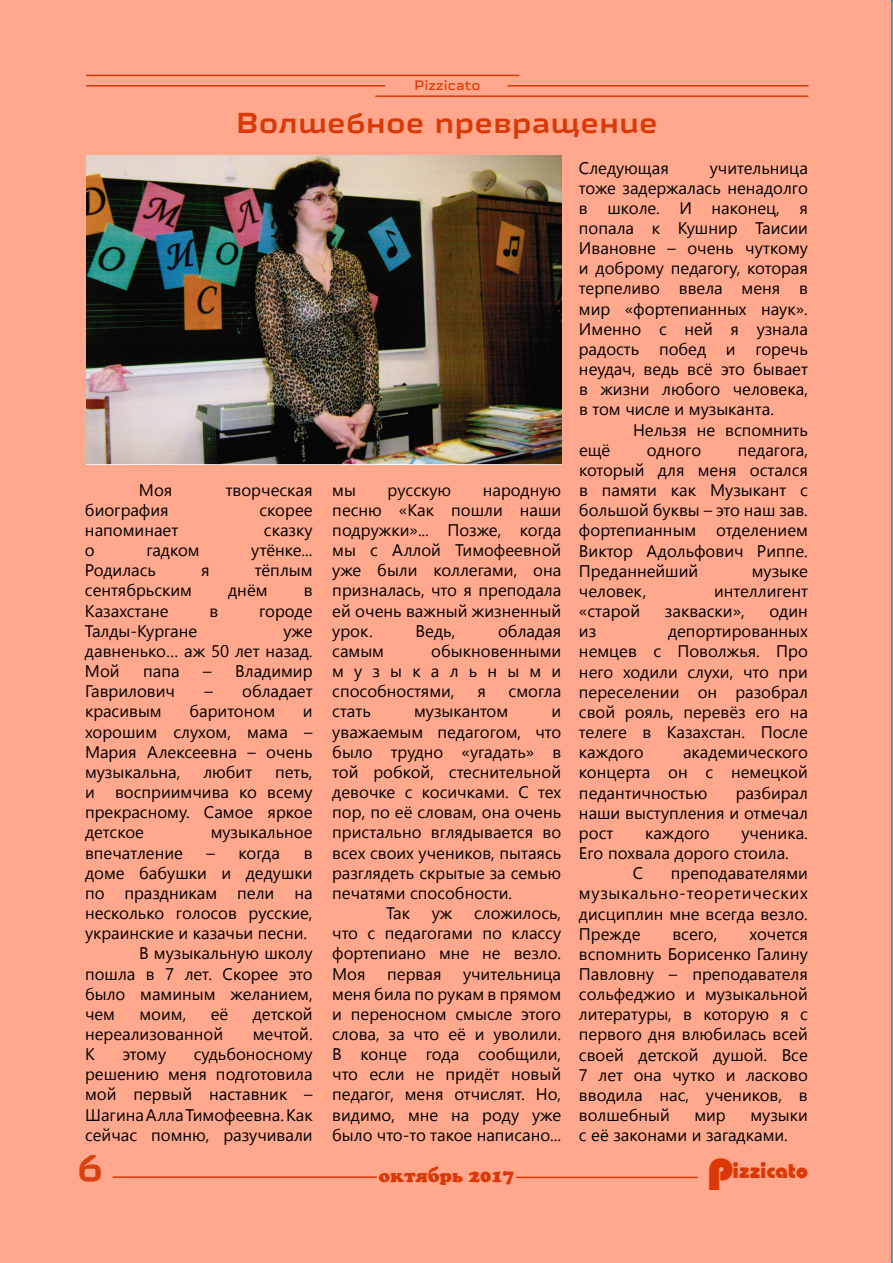
<style>
.page{position:relative;width:893px;height:1263px;background:#ffa88d}
.page>*{position:absolute;margin:0;border:0;box-sizing:border-box;transform-origin:0 0}
.t1{font:500 36px "Russian Rail G Pro";color:#dc4010}
.t2{font:500 28.5px "Russian Rail G Pro";color:#db3806}
.t3{font:21px "Bahamas Heavy";color:#db3806}
.t4{font:18px "AG Crown Style";color:#db3806}
.t5{font:16.8px/20.1px "Segoe UI";color:#000;text-align:justify}
.t6{font:13.5px "Russian Rail G Pro";color:#db3806}
.s1{font-size:45px}
</style>
<div class="page">
<hr style="left:113px;top:1176px;width:264px;height:2px;background:#db3806">
<hr style="left:516px;top:1177px;width:182px;height:1px;background:#db3806">
<hr style="left:86px;top:85px;width:299px;height:2px;background:#db3806">
<hr style="left:375px;top:95px;width:433px;height:2px;background:#db3806">
<hr style="left:507px;top:85px;width:301px;height:2px;background:#db3806">
<hr style="left:86px;top:75px;width:433px;height:1px;background:#db3806">
<svg style="left:891px;top:0;width:2px;height:1263px;background:#3ea0cd"></svg>
<img style="left:86px;top:156px;width:475px;height:308px">
<p class="t6" style="left:414px;top:77px;width:68px">Pizzicato</p>
<h2 class="t2" style="left:236px;top:105px;width:424px">Волшебное превращение</h2>
<p class="t5" style="left:139px;top:479px;width:35px">Моя</p>
<p class="t5" style="left:226px;top:479px;width:88px">творческая</p>
<p class="t5" style="left:85px;top:499px;width:85px">биография</p>
<p class="t5" style="left:260px;top:499px;width:55px">скорее</p>
<p class="t5" style="left:85px;top:520px;width:95px">напоминает</p>
<p class="t5" style="left:264px;top:520px;width:50px">сказку</p>
<p class="t5" style="left:85px;top:540px;width:11px">о</p>
<p class="t5" style="left:146px;top:540px;width:55px">гадком</p>
<p class="t5" style="left:251px;top:540px;width:63px">утёнке...</p>
<p class="t5" style="left:85px;top:560px;width:72px">Родилась</p>
<p class="t5" style="left:201px;top:560px;width:10px">я</p>
<p class="t5" style="left:255px;top:560px;width:59px">тёплым</p>
<p class="t5" style="left:85px;top:580px;width:109px">сентябрьским</p>
<p class="t5" style="left:228px;top:580px;width:41px">днём</p>
<p class="t5" style="left:304px;top:580px;width:10px">в</p>
<p class="t5" style="left:85px;top:600px;width:85px">Казахстане</p>
<p class="t5" style="left:209px;top:600px;width:10px">в</p>
<p class="t5" style="left:259px;top:600px;width:55px">городе</p>
<p class="t5" style="left:85px;top:620px;width:114px">Талды-Кургане</p>
<p class="t5" style="left:85px;top:620px;width:229px;text-indent:198px">уже давненько… аж 50 лет назад.<br>Мой</p>
<p class="t5" style="left:143px;top:661px;width:38px">папа</p>
<p class="t5" style="left:203px;top:661px;width:111px">– Владимир</p>
<p class="t5" style="left:85px;top:681px;width:92px">Гаврилович</p>
<p class="t5" style="left:204px;top:681px;width:110px">– обладает</p>
<p class="t5" style="left:85px;top:701px;width:78px">красивым</p>
<p class="t5" style="left:189px;top:701px;width:87px">баритоном</p>
<p class="t5" style="left:85px;top:701px;width:229px;text-indent:218px">и хорошим слухом, мама – Мария Алексеевна – очень музыкальна,</p>
<p class="t5" style="left:203px;top:761px;width:50px">любит</p>
<p class="t5" style="left:85px;top:761px;width:229px;text-indent:190px">петь, и восприимчива ко всему прекрасному. Самое яркое детское</p>
<p class="t5" style="left:211px;top:822px;width:103px">музыкальное</p>
<p class="t5" style="left:85px;top:842px;width:99px">впечатление</p>
<p class="t5" style="left:207px;top:842px;width:75px">– когда</p>
<p class="t5" style="left:304px;top:842px;width:10px">в</p>
<p class="t5" style="left:85px;top:862px;width:229px">доме бабушки и дедушки</p>
<p class="t5" style="left:85px;top:882px;width:229px">по праздникам пели на</p>
<p class="t5" style="left:85px;top:903px;width:229px">несколько голосов русские,</p>
<p class="t5" style="left:85px;top:923px;width:224px">украинские и казачьи песни.</p>
<p class="t5" style="left:139px;top:943px;width:175px">В музыкальную школу</p>
<p class="t5" style="left:85px;top:963px;width:229px">пошла в 7 лет. Скорее это</p>
<p class="t5" style="left:85px;top:983px;width:229px">было маминым желанием,</p>
<p class="t5" style="left:85px;top:1003px;width:32px">чем</p>
<p class="t5" style="left:139px;top:1003px;width:48px">моим,</p>
<p class="t5" style="left:211px;top:1003px;width:19px">её</p>
<p class="t5" style="left:253px;top:1003px;width:61px">детской</p>
<p class="t5" style="left:85px;top:1024px;width:140px">нереализованной</p>
<p class="t5" style="left:253px;top:1024px;width:61px">мечтой.</p>
<p class="t5" style="left:85px;top:1044px;width:11px">К</p>
<p class="t5" style="left:122px;top:1044px;width:45px">этому</p>
<p class="t5" style="left:85px;top:1044px;width:229px;text-indent:109px">судьбоносному решению меня подготовила мой первый наставник – ШагинаАллаТимофеевна.Как сейчас помню, разучивали</p>
<p class="t5" style="left:332px;top:479px;width:230px;text-indent:151px">народную песню «Как пошли наши подружки»... Позже, когда мы с Аллой Тимофеевной уже были коллегами, она призналась, что я преподала ей очень важный жизненный урок.</p>
<p class="t5" style="left:332px;top:479px;width:25px">мы</p>
<p class="t5" style="left:388px;top:479px;width:65px">русскую</p>
<p class="t5" style="left:416px;top:620px;width:41px">Ведь,</p>
<p class="t5" style="left:498px;top:620px;width:65px">обладая</p>
<p class="t5" style="left:332px;top:640px;width:230px;text-indent:99px">обыкновенными музыкальными способностями,</p>
<p class="t5" style="left:332px;top:640px;width:53px">самым</p>
<p class="t5" style="left:477px;top:681px;width:10px">я</p>
<p class="t5" style="left:509px;top:681px;width:54px">смогла</p>
<p class="t5" style="left:332px;top:701px;width:40px">стать</p>
<p class="t5" style="left:414px;top:701px;width:96px">музыкантом</p>
<p class="t5" style="left:551px;top:701px;width:11px">и</p>
<p class="t5" style="left:332px;top:721px;width:230px">уважаемым педагогом, что</p>
<p class="t5" style="left:332px;top:741px;width:230px">было трудно «угадать» в</p>
<p class="t5" style="left:332px;top:761px;width:230px">той робкой, стеснительной</p>
<p class="t5" style="left:332px;top:782px;width:230px">девочке с косичками. С тех</p>
<p class="t5" style="left:332px;top:802px;width:230px">пор, по её словам, она очень</p>
<p class="t5" style="left:332px;top:822px;width:230px">пристально вглядывается во</p>
<p class="t5" style="left:332px;top:842px;width:230px">всех своих учеников, пытаясь</p>
<p class="t5" style="left:332px;top:862px;width:230px">разглядеть скрытые за семью</p>
<p class="t5" style="left:332px;top:882px;width:182px">печатями способности.</p>
<p class="t5" style="left:386px;top:903px;width:25px">Так</p>
<p class="t5" style="left:432px;top:903px;width:22px">уж</p>
<p class="t5" style="left:332px;top:903px;width:230px;text-indent:142px">сложилось, что с педагогами по классу фортепиано мне не везло.<br>Моя</p>
<p class="t5" style="left:332px;top:963px;width:230px;text-indent:131px">учительница меня била по рукам в прямом и переносном смысле этого слова, за что её и уволили.<br>В конце года сообщили, что если не придёт новый педагог, меня отчислят. Но, видимо, мне на роду уже было что-то такое написано...</p>
<p class="t5" style="left:387px;top:963px;width:56px">первая</p>
<p class="t5" style="left:579px;top:157px;width:91px">Следующая</p>
<p class="t5" style="left:579px;top:157px;width:231px;text-indent:131px">учительница тоже задержалась ненадолго в школе. И наконец, я попала к Кушнир Таисии Ивановне – очень чуткому и доброму педагогу, которая терпеливо ввела меня в мир «фортепианных наук».<br>Именно с ней я узнала радость побед и горечь неудач, ведь всё это бывает в жизни любого человека, в том числе и музыканта.</p>
<p class="t5" style="left:633px;top:419px;width:176px">Нельзя не вспомнить</p>
<p class="t5" style="left:579px;top:439px;width:33px">ещё</p>
<p class="t5" style="left:647px;top:439px;width:56px">одного</p>
<p class="t5" style="left:579px;top:439px;width:230px;text-indent:159px">педагога, который для меня остался в памяти как Музыкант с большой буквы – это наш зав. фортепианным отделением Виктор Адольфович Риппе.<br>Преданнейший</p>
<p class="t5" style="left:752px;top:560px;width:58px">музыке</p>
<p class="t5" style="left:579px;top:581px;width:69px">человек,</p>
<p class="t5" style="left:714px;top:581px;width:95px">интеллигент</p>
<p class="t5" style="left:579px;top:601px;width:63px">«старой</p>
<p class="t5" style="left:665px;top:601px;width:81px">закваски»,</p>
<p class="t5" style="left:770px;top:601px;width:40px">один</p>
<p class="t5" style="left:579px;top:621px;width:19px">из</p>
<p class="t5" style="left:579px;top:621px;width:230px;text-indent:89px">депортированных немцев с Поволжья. Про него ходили слухи, что при переселении он разобрал свой рояль, перевёз его на телеге в Казахстан. После каждого</p>
<p class="t5" style="left:579px;top:742px;width:230px;text-indent:104px">академического концерта он с немецкой педантичностью</p>
<p class="t5" style="left:579px;top:782px;width:230px;text-indent:157px">разбирал наши выступления и отмечал рост</p>
<p class="t5" style="left:645px;top:822px;width:66px">каждого</p>
<p class="t5" style="left:741px;top:822px;width:68px">ученика.</p>
<p class="t5" style="left:579px;top:843px;width:211px">Его похвала дорого стоила.</p>
<p class="t5" style="left:633px;top:863px;width:12px">С</p>
<p class="t5" style="left:579px;top:863px;width:230px;text-indent:92px">преподавателями музыкально-теоретических дисциплин мне всегда везло.<br>Прежде</p>
<p class="t5" style="left:579px;top:923px;width:231px;text-indent:171px">хочется вспомнить Борисенко Галину Павловну – преподавателя сольфеджио и музыкальной литературы, в которую я с первого дня влюбилась всей своей детской душой. Все 7 лет она чутко и ласково вводила нас, учеников, в волшебный</p>
<p class="t5" style="left:672px;top:923px;width:47px">всего,</p>
<p class="t5" style="left:579px;top:1105px;width:230px;text-indent:171px">музыки с её законами и загадками.</p>
<p class="t5" style="left:694px;top:1105px;width:33px">мир</p>
<h1 class="t1" style="left:77px;top:1146px;width:27px">6</h1>
<p class="t4" style="left:379px;top:1165px;width:137px">октябрь 2017</p>
<p class="t3" style="left:707px;top:1158px;width:103px"><span class="s1">P</span>izzicato</p>
</div>
